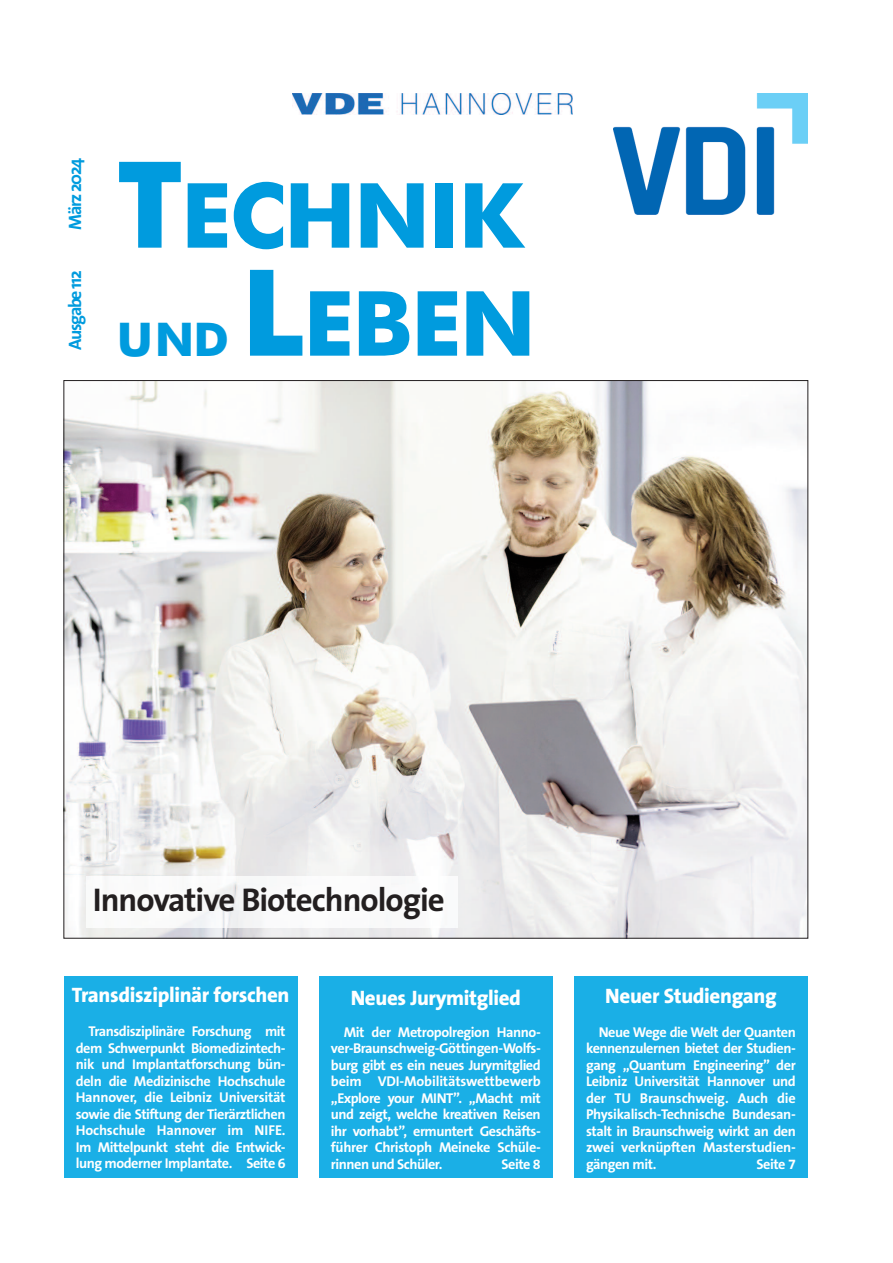
<style>
.page{position:relative;width:893px;height:1263px;background:#fff}
.page>*{position:absolute;margin:0;border:0;box-sizing:border-box;transform-origin:0 0}
.t1{font:700 90px "Futura BT";letter-spacing:-.025em;color:#009bde}
.t2{font:700 46.5px "Futura BT";color:#009bde}
.t3{font:700 33px "The Sans";letter-spacing:-.03em;color:#231f20}
.t4{font:800 21px "The Sans";letter-spacing:-.02em;color:#fff}
.t5{font:700 18px "The Sans";letter-spacing:-.075em;color:#009bde}
.t6{font:700 14.25px/16.5px "The Sans B7";letter-spacing:-.035em;color:#fff;text-align:justify}
.s1{font-size:120px}
</style>
<div class="page">
<img style="left:66px;top:382px;width:740px;height:554px">
<div style="left:64px;top:977px;width:234px;height:201px;background:#1aafe6"></div>
<div style="left:319px;top:977px;width:234px;height:201px;background:#1aafe6"></div>
<div style="left:574px;top:977px;width:234px;height:201px;background:#1aafe6"></div>
<img style="left:292px;top:94px;width:280px;height:20px">
<img style="left:614px;top:93px;width:194px;height:122px">
<img style="left:87px;top:877px;width:370px;height:50px">
<p class="t5" style="left:68px;top:230px;width:73px;rotate:-90deg">März 2024</p>
<p class="t5" style="left:68px;top:350px;width:81px;rotate:-90deg">Ausgabe 112</p>
<h1 class="t1" style="left:117px;top:180px;width:408px"><span class="s1">T</span>ECHNIK</h1>
<h2 class="t2" style="left:117px;top:320px;width:114px">UND</h2>
<h1 class="t1" style="left:241px;top:288px;width:297px"><span class="s1">L</span>EBEN</h1>
<h3 class="t3" style="left:93px;top:887px;width:353px">Innovative Biotechnologie</h3>
<h3 class="t4" style="left:72px;top:987px;width:219px">Transdisziplinär forschen</h3>
<h3 class="t4" style="left:351px;top:990px;width:172px">Neues Jurymitglied</h3>
<h3 class="t4" style="left:605px;top:987px;width:173px">Neuer Studiengang</h3>
<p class="t6" style="left:76px;top:1023px;width:211px;text-indent:13px">Transdisziplinäre Forschung mit dem Schwerpunkt Biomedizintech&shy;nik und Implantatforschung bün&shy;deln die Medizinische Hochschule Hannover, die Leibniz Universität sowie die Stiftung der Tierärztlichen Hochschule Hannover im NIFE.<br>Im Mittelpunkt steht die Entwick&shy;lung moderner Implantate. Seite 6</p>
<p class="t6" style="left:331px;top:1024px;width:211px;text-indent:13px">Mit der Metropolregion Hanno&shy;ver-Braunschweig-Göttingen-Wolfs&shy;burg gibt es ein neues Jurymitglied beim VDI-Mobilitätswettbewerb „Explore your MINT”. „Macht mit und zeigt, welche kreativen Reisen ihr vorhabt”, ermuntert Geschäfts&shy;führer Christoph Meineke Schüle&shy;rinnen und Schüler.</p>
<p class="t6" style="left:501px;top:1156px;width:41px">Seite 8</p>
<p class="t6" style="left:586px;top:1024px;width:211px;text-indent:13px">Neue Wege die Welt der Quanten kennenzulernen bietet der Studien&shy;gang „Quantum Engineering” der Leibniz Universität Hannover und der TU Braunschweig. Auch die Physikalisch-Technische Bundesan&shy;stalt in Braunschweig wirkt an den zwei verknüpften Masterstudien&shy;gängen mit.</p>
<p class="t6" style="left:757px;top:1156px;width:41px">Seite 7</p>
</div>
